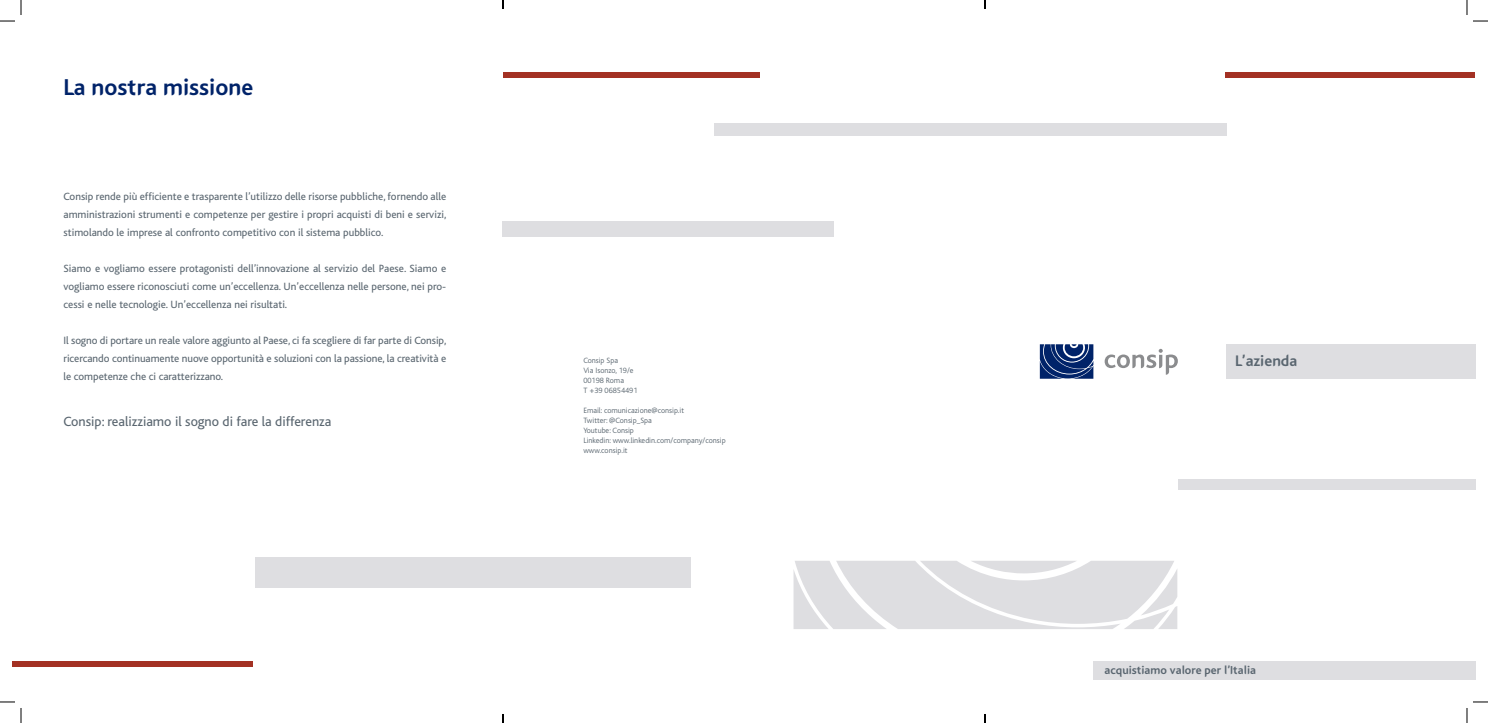
<style>
.page{position:relative;width:1488px;height:723px;background:#fff}
.page>*{position:absolute;margin:0;border:0;box-sizing:border-box;transform-origin:0 0}
.t1{font:24px "Consip 2015";color:#002369}
.t2{font:16px "Consip 2015";color:#5a6670}
.t3{font:14px "Bliss";color:#5a6670}
.t4{font:12px "Consip 2015";color:#5a6670}
.t5{font:11px/18px "Bliss";color:#5a6670;text-align:justify}
.t6{font:300 8px/10px "Bliss";color:#5a6670}
</style>
<div class="page">
<div style="left:1225px;top:344px;width:250px;height:34px;background:#dedee1"></div>
<div style="left:1093px;top:660px;width:382px;height:19px;background:#dedee1"></div>
<svg style="left:1040px;top:344px;width:53px;height:34px;background:#26447f"></svg>
<svg style="left:1104px;top:349px;width:74px;height:25px"></svg>
<div style="left:1225px;top:73px;width:250px;height:5px;background:#a33123"></div>
<div style="left:12px;top:661px;width:241px;height:5px;background:#a33123"></div>
<div style="left:503px;top:73px;width:257px;height:5px;background:#a33123"></div>
<div style="left:1178px;top:478px;width:297px;height:11px;background:#dedee1"></div>
<div style="left:255px;top:557px;width:435px;height:31px;background:#dedee1"></div>
<div style="left:503px;top:221px;width:331px;height:16px;background:#dedee1"></div>
<svg style="left:793px;top:561px;width:384px;height:68px;background:#e2e2e4"></svg>
<div style="left:714px;top:123px;width:512px;height:12px;background:#dedee1"></div>
<svg style="left:1473px;top:20px;width:15px;height:2px"></svg>
<svg style="left:1473px;top:701px;width:15px;height:1px"></svg>
<svg style="left:0;top:0;width:22px;height:22px"></svg>
<svg style="left:0;top:701px;width:22px;height:21px"></svg>
<svg style="left:1466px;top:0;width:1px;height:15px"></svg>
<svg style="left:1466px;top:708px;width:1px;height:14px"></svg>
<svg style="left:502px;top:0;width:2px;height:9px"></svg>
<svg style="left:502px;top:714px;width:2px;height:8px"></svg>
<svg style="left:984px;top:0;width:2px;height:9px"></svg>
<svg style="left:984px;top:714px;width:2px;height:8px"></svg>
<h1 class="t1" style="left:64px;top:75px;width:191px">La nostra missione</h1>
<p class="t5" style="left:64px;top:187px;width:384px">Consip rende più efficiente e trasparente l’utilizzo delle risorse pubbliche, fornendo alle amministrazioni strumenti e competenze per gestire i propri acquisti di beni e servizi, stimolando le imprese al confronto competitivo con il sistema pubblico.</p>
<p class="t5" style="left:64px;top:259px;width:384px">Siamo e vogliamo essere protagonisti dell’innovazione al servizio del Paese. Siamo e vogliamo essere riconosciuti come un’eccellenza. Un’eccellenza nelle persone, nei pro&shy;cessi e nelle tecnologie. Un’eccellenza nei risultati.</p>
<p class="t5" style="left:64px;top:331px;width:384px">Il sogno di portare un reale valore aggiunto al Paese, ci fa scegliere di far parte di Consip, ricercando continuamente nuove opportunità e soluzioni con la passione, la creatività e le competenze che ci caratterizzano.</p>
<p class="t3" style="left:64px;top:414px;width:269px">Consip: realizziamo il sogno di fare la differenza</p>
<p class="t6" style="left:583px;top:355px;width:56px">Consip Spa<br>Via Isonzo, 19/e<br>00198 Roma<br>T +39 06854491</p>
<p class="t6" style="left:583px;top:405px;width:144px">Email: comunicazione@consip.it<br>Twitter: @Consip_Spa<br>Youtube: Consip<br>Linkedin: www.linkedin.com/company/consip www.consip.it</p>
<h2 class="t2" style="left:1235px;top:352px;width:64px">L’azienda</h2>
<p class="t4" style="left:1104px;top:663px;width:153px">acquistiamo valore per l’Italia</p>
</div>
